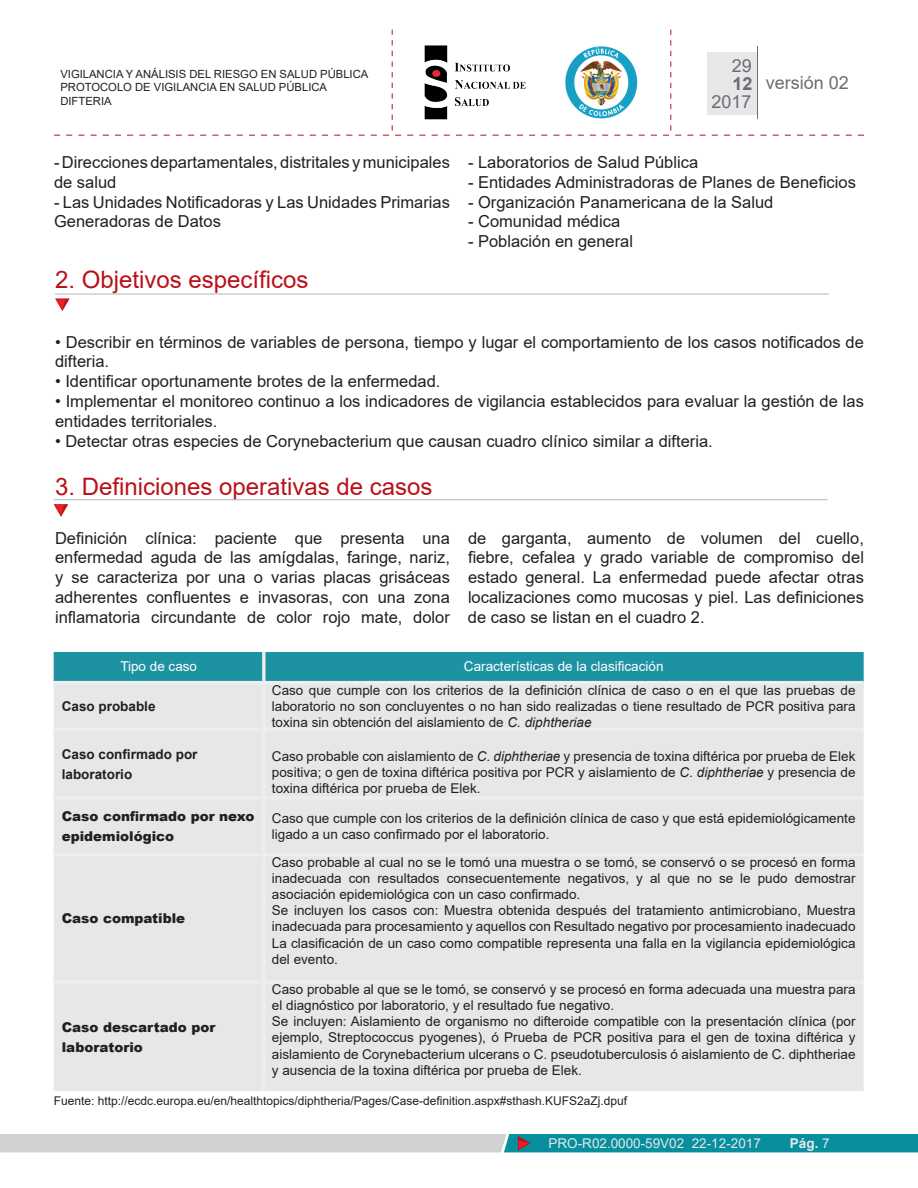
<style>
.page{position:relative;width:918px;height:1188px;background:#fff}
.page>*{position:absolute;margin:0;border:0;box-sizing:border-box;transform-origin:0 0}
.t1{font:24px "Arial";color:#bb1018}
.t2{font:18px/35.1px "Arial";color:#6c6d70;text-align:right}
.t3{font:700 18px "Arial";color:#6c6d70}
.t4{font:16.5px/19.8px "Arial";color:#231f20}
.t5{font:13.5px/16.2px "Arial";color:#231f20}
.t6{font:900 13.5px/20px "Arial";color:#231f20}
.t7{font:13.5px "Arial";color:#fff}
.t8{font:700 13.5px/20px "Arial";color:#231f20}
.t9{font:13.5px "Arial";color:#e6e7e9}
.t10{font:700 13.5px "Arial";color:#e6e7e9}
.t11{font:12px "Arial";color:#231f20}
.t12{font:11.25px/13.5px "Arial";color:#231f20}
.s1{font-style:italic}
.s2{font-weight:400}
</style>
<div class="page">
<svg style="left:54px;top:30px;width:810px;height:106px"></svg>
<div style="left:707px;top:52px;width:50px;height:62px;background:#e6e7e9"></div>
<hr style="left:757px;top:46px;width:1px;height:73px;background:#6c6d70">
<svg style="left:0;top:1134px;width:918px;height:18px;background:#78b3bb"></svg>
<hr style="left:55px;top:294px;width:774px;height:1px;background:#b2b3b7">
<svg style="left:55px;top:298px;width:15px;height:13px"></svg>
<hr style="left:54px;top:499px;width:774px;height:1px;background:#b2b3b7">
<svg style="left:53px;top:504px;width:16px;height:13px"></svg>
<div style="left:54px;top:652px;width:810px;height:29px;background:#1d92a2"></div>
<div style="left:54px;top:684px;width:810px;height:407px;background:#e6e7e9"></div>
<svg style="left:262px;top:652px;width:4px;height:29px"></svg>
<hr style="left:54px;top:681px;width:210px;height:3px;background:#edeeed">
<hr style="left:264px;top:681px;width:600px;height:3px;background:#edeeed">
<hr style="left:262px;top:684px;width:4px;height:44px;background:#edeeed">
<hr style="left:54px;top:728px;width:210px;height:3px;background:#edeeed">
<hr style="left:264px;top:728px;width:600px;height:3px;background:#edeeed">
<hr style="left:262px;top:731px;width:4px;height:65px;background:#edeeed">
<hr style="left:54px;top:796px;width:210px;height:4px;background:#edeeed">
<hr style="left:264px;top:796px;width:600px;height:4px;background:#edeeed">
<hr style="left:262px;top:800px;width:4px;height:53px;background:#edeeed">
<hr style="left:54px;top:853px;width:210px;height:3px;background:#edeeed">
<hr style="left:264px;top:853px;width:600px;height:3px;background:#edeeed">
<hr style="left:262px;top:856px;width:4px;height:125px;background:#edeeed">
<hr style="left:54px;top:981px;width:210px;height:3px;background:#edeeed">
<hr style="left:264px;top:981px;width:600px;height:3px;background:#edeeed">
<hr style="left:262px;top:984px;width:4px;height:107px;background:#edeeed">
<h2 class="t2" style="left:712px;top:48px;width:42px">29<br>2017</h2>
<p class="t12" style="left:60px;top:67px;width:310px">VIGILANCIA Y ANÁLISIS DEL RIESGO EN SALUD PÚBLICA<br>PROTOCOLO DE VIGILANCIA EN SALUD PÚBLICA<br>DIFTERIA</p>
<h2 class="t2" style="left:766px;top:65px;width:85px">versión 02</h2>
<h2 class="t3" style="left:733px;top:71px;width:22px">12</h2>
<p class="t4" style="left:54px;top:152px;width:397px">- Direcciones departamentales, distritales y municipales de salud</p>
<p class="t4" style="left:54px;top:192px;width:397px">- Las Unidades Notificadoras y Las Unidades Primarias<br>Generadoras de Datos</p>
<h1 class="t1" style="left:55px;top:263px;width:255px">2. Objetivos específicos</h1>
<p class="t4" style="left:468px;top:152px;width:232px">- Laboratorios de Salud Pública</p>
<p class="t4" style="left:468px;top:172px;width:389px">- Entidades Administradoras de Planes de Beneficios</p>
<p class="t4" style="left:468px;top:192px;width:307px">- Organización Panamericana de la Salud</p>
<p class="t4" style="left:468px;top:212px;width:154px">- Comunidad médica</p>
<p class="t4" style="left:468px;top:231px;width:167px">- Población en general</p>
<p class="t4" style="left:55px;top:332px;width:810px">• Describir en términos de variables de persona, tiempo y lugar el comportamiento de los casos notificados de difteria.</p>
<p class="t4" style="left:55px;top:371px;width:387px">• Identificar oportunamente brotes de la enfermedad.</p>
<p class="t4" style="left:55px;top:391px;width:810px">• Implementar el monitoreo continuo a los indicadores de vigilancia establecidos para evaluar la gestión de las entidades territoriales.</p>
<p class="t4" style="left:55px;top:431px;width:659px">• Detectar otras especies de Corynebacterium que causan cuadro clínico similar a difteria.</p>
<h1 class="t1" style="left:55px;top:470px;width:379px">3. Definiciones operativas de casos</h1>
<p class="t4" style="left:55px;top:528px;width:396px;text-align:justify">Definición clínica: paciente que presenta una enfermedad aguda de las amígdalas, faringe, nariz, y se caracteriza por una o varias placas grisáceas adherentes confluentes e invasoras, con una zona inflamatoria circundante de color rojo mate, dolor</p>
<p class="t4" style="left:468px;top:528px;width:398px;text-align:justify">de garganta, aumento de volumen del cuello, fiebre, cefalea y grado variable de compromiso del estado general. La enfermedad puede afectar otras localizaciones como mucosas y piel. Las definiciones de caso se listan en el cuadro 2.</p>
<p class="t7" style="left:120px;top:657px;width:78px">Tipo de caso</p>
<p class="t7" style="left:464px;top:657px;width:201px">Características de la clasificación</p>
<p class="t8" style="left:62px;top:696px;width:95px">Caso probable</p>
<p class="t5" style="left:272px;top:682px;width:585px;text-align:justify">Caso que cumple con los criterios de la definición clínica de caso o en el que las pruebas de laboratorio no son concluyentes o no han sido realizadas o tiene resultado de PCR positiva para toxina sin obtención del aislamiento de <span class="s1">C. diphtheriae</span></p>
<p class="t8" style="left:62px;top:744px;width:137px">Caso confirmado por laboratorio</p>
<p class="t5" style="left:272px;top:748px;width:585px;text-align:justify">Caso probable con aislamiento de <span class="s1">C. diphtheriae</span> y presencia de toxina diftérica por prueba de Elek positiva; o gen de toxina diftérica positiva por PCR y aislamiento de <span class="s1">C. diphtheriae</span> y presencia de toxina diftérica por prueba de Elek.</p>
<p class="t6" style="left:62px;top:806px;width:194px">Caso confirmado por nexo epidemiológico</p>
<p class="t5" style="left:272px;top:810px;width:585px">Caso que cumple con los criterios de la definición clínica de caso y que está epidemiológicamente ligado a un caso confirmado por el laboratorio.</p>
<p class="t6" style="left:62px;top:908px;width:125px">Caso compatible</p>
<p class="t5" style="left:272px;top:854px;width:585px">Caso probable al cual no se le tomó una muestra o se tomó, se conservó o se procesó en forma inadecuada con resultados consecuentemente negativos, y al que no se le pudo demostrar asociación epidemiológica con un caso confirmado.<br>Se incluyen los casos con: Muestra obtenida después del tratamiento antimicrobiano, Muestra inadecuada para procesamiento y aquellos con Resultado negativo por procesamiento inadecuado La clasificación de un caso como compatible representa una falla en la vigilancia epidemiológica del evento.</p>
<p class="t5" style="left:272px;top:981px;width:585px">Caso probable al que se le tomó, se conservó y se procesó en forma adecuada una muestra para el diagnóstico por laboratorio, y el resultado fue negativo.<br>Se incluyen: Aislamiento de organismo no difteroide compatible con la presentación clínica (por ejemplo, Streptococcus pyogenes), ó Prueba de PCR positiva para el gen de toxina diftérica y aislamiento de Corynebacterium ulcerans o C. pseudotuberculosis ó aislamiento de C. diphtheriae y ausencia de la toxina diftérica por prueba de Elek.</p>
<p class="t11" style="left:54px;top:1092px;width:575px">Fuente: http://ecdc.europa.eu/en/healthtopics/diphtheria/Pages/Case-definition.aspx#sthash.KUFS2aZj.dpuf</p>
<p class="t6" style="left:62px;top:1017px;width:155px">Caso descartado por laboratorio</p>
<p class="t9" style="left:549px;top:1134px;width:214px">PRO-R02.0000-59V02 22-12-2017</p>
<p class="t10" style="left:790px;top:1134px;width:41px">Pág. <span class="s2">7</span></p>
</div>
